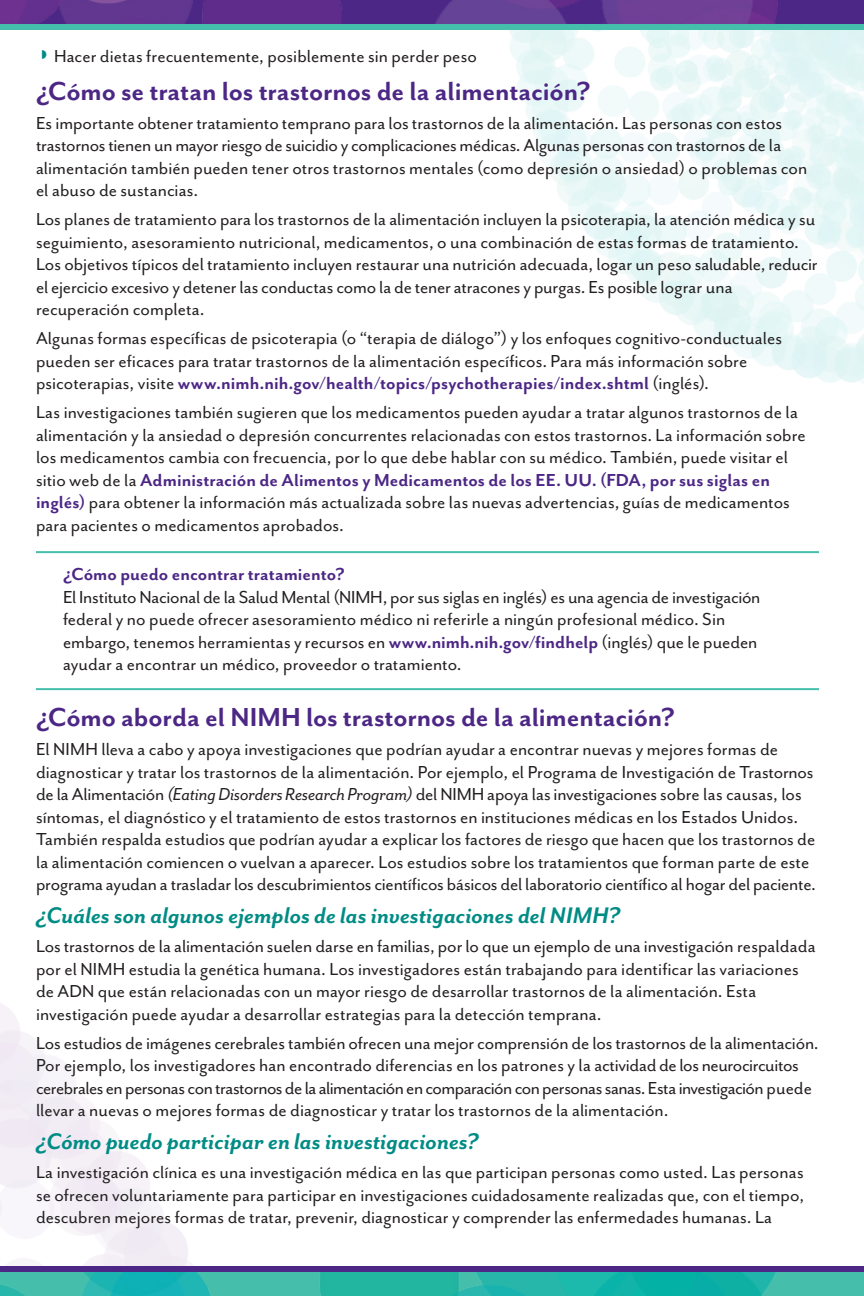
<style>
.page{position:relative;width:864px;height:1296px;background:#fff}
.page>*{position:absolute;margin:0;border:0;box-sizing:border-box;transform-origin:0 0}
.t1{font:700 30px "Mr Eaves San OT";letter-spacing:-.005em;color:#4c2785}
.t2{font:italic 700 26px "Mr Eaves San OT";color:#008c85}
.Intense_Quote{font:20px/22.4px "Mr Eaves San OT";color:#231f20}
.s1{font-family:"Arial Unicode MS";color:#008c85}
.s2{font-weight:700;color:#4c2785}
.s3{font-style:italic}
</style>
<div class="page">
<img style="left:509px;top:30px;width:355px;height:353px">
<hr style="left:36px;top:551px;width:783px;height:2px;background:#45bfab">
<hr style="left:36px;top:688px;width:783px;height:2px;background:#45bfab">
<img style="left:0;top:0;width:864px;height:24px">
<img style="left:0;top:1272px;width:864px;height:24px">
<div style="left:0;top:24px;width:864px;height:6px;background:#45bfab"></div>
<div style="left:0;top:1266px;width:864px;height:6px;background:#4c2785"></div>
<p class="Intense_Quote" style="left:36px;top:45px;width:442px"><span class="s1">◗</span> Hacer dietas frecuentemente, posiblemente sin perder peso</p>
<h2 class="t1" style="left:36px;top:74px;width:556px">¿Cómo se tratan los trastornos de la alimentación?</h2>
<p class="Intense_Quote" style="left:36px;top:112px;width:773px">Es importante obtener tratamiento temprano para los trastornos de la alimentación. Las personas con estos trastornos tienen un mayor riesgo de suicidio y complicaciones médicas. Algunas personas con trastornos de la alimentación también pueden tener otros trastornos mentales (como depresión o ansiedad) o problemas con el abuso de sustancias.</p>
<p class="Intense_Quote" style="left:36px;top:208px;width:783px">Los planes de tratamiento para los trastornos de la alimentación incluyen la psicoterapia, la atención médica y su seguimiento, asesoramiento nutricional, medicamentos, o una combinación de estas formas de tratamiento.<br>Los objetivos típicos del tratamiento incluyen restaurar una nutrición adecuada, logar un peso saludable, reducir el ejercicio excesivo y detener las conductas como la de tener atracones y purgas. Es posible lograr una recuperación completa.</p>
<p class="Intense_Quote" style="left:36px;top:327px;width:748px">Algunas formas específicas de psicoterapia (o “terapia de diálogo”) y los enfoques cognitivo-conductuales pueden ser eficaces para tratar trastornos de la alimentación específicos. Para más información sobre psicoterapias, visite <span class="s2">www.nimh.nih.gov/health/topics/psychotherapies/index.shtml</span> (inglés).</p>
<p class="Intense_Quote" style="left:36px;top:401px;width:771px">Las investigaciones también sugieren que los medicamentos pueden ayudar a tratar algunos trastornos de la alimentación y la ansiedad o depresión concurrentes relacionadas con estos trastornos. La información sobre los medicamentos cambia con frecuencia, por lo que debe hablar con su médico. También, puede visitar el sitio web de la <span class="s2">Administración de Alimentos y Medicamentos de los EE. UU. (FDA, por sus siglas en inglés)</span> para obtener la información más actualizada sobre las nuevas advertencias, guías de medicamentos para pacientes o medicamentos aprobados.</p>
<p class="Intense_Quote" style="left:63px;top:563px;width:699px"><span class="s2">¿Cómo puedo encontrar tratamiento?<br></span>El Instituto Nacional de la Salud Mental (NIMH, por sus siglas en inglés) es una agencia de investigación federal y no puede ofrecer asesoramiento médico ni referirle a ningún profesional médico. Sin embargo, tenemos herramientas y recursos en <span class="s2">www.nimh.nih.gov/findhelp</span> (inglés) que le pueden ayudar a encontrar un médico, proveedor o tratamiento.</p>
<h2 class="t1" style="left:36px;top:700px;width:640px">¿Cómo aborda el NIMH los trastornos de la alimentación?</h2>
<p class="Intense_Quote" style="left:36px;top:738px;width:782px">El NIMH lleva a cabo y apoya investigaciones que podrían ayudar a encontrar nuevas y mejores formas de diagnosticar y tratar los trastornos de la alimentación. Por ejemplo, el Programa de Investigación de Trastornos de la Alimentación <span class="s3">(Eating Disorders Research Program)</span> del NIMH apoya las investigaciones sobre las causas, los síntomas, el diagnóstico y el tratamiento de estos trastornos en instituciones médicas en los Estados Unidos.<br>También respalda estudios que podrían ayudar a explicar los factores de riesgo que hacen que los trastornos de la alimentación comiencen o vuelvan a aparecer. Los estudios sobre los tratamientos que forman parte de este programa ayudan a trasladar los descubrimientos científicos básicos del laboratorio científico al hogar del paciente.</p>
<h3 class="t2" style="left:36px;top:901px;width:586px">¿Cuáles son algunos ejemplos de las investigaciones del NIMH?</h3>
<p class="Intense_Quote" style="left:36px;top:935px;width:781px">Los trastornos de la alimentación suelen darse en familias, por lo que un ejemplo de una investigación respaldada por el NIMH estudia la genética humana. Los investigadores están trabajando para identificar las variaciones de ADN que están relacionadas con un mayor riesgo de desarrollar trastornos de la alimentación. Esta investigación puede ayudar a desarrollar estrategias para la detección temprana.</p>
<p class="Intense_Quote" style="left:36px;top:1032px;width:784px">Los estudios de imágenes cerebrales también ofrecen una mejor comprensión de los trastornos de la alimentación.<br>Por ejemplo, los investigadores han encontrado diferencias en los patrones y la actividad de los neurocircuitos cerebrales en personas con trastornos de la alimentación en comparación con personas sanas. Esta investigación puede llevar a nuevas o mejores formas de diagnosticar y tratar los trastornos de la alimentación.</p>
<h3 class="t2" style="left:36px;top:1127px;width:444px">¿Cómo puedo participar en las investigaciones?</h3>
<p class="Intense_Quote" style="left:36px;top:1161px;width:770px;text-align:justify">La investigación clínica es una investigación médica en las que participan personas como usted. Las personas se ofrecen voluntariamente para participar en investigaciones cuidadosamente realizadas que, con el tiempo, descubren mejores formas de tratar, prevenir, diagnosticar y comprender las enfermedades humanas. La</p>
</div>
